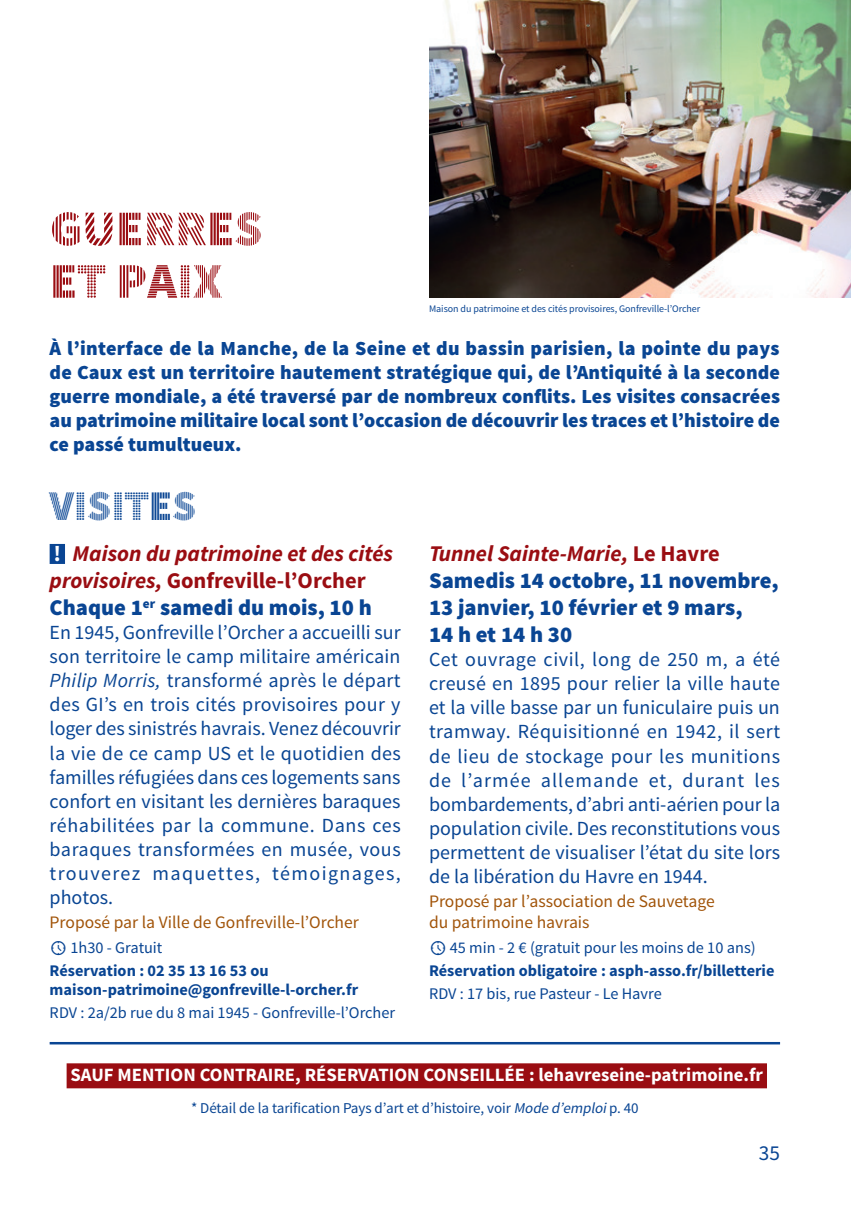
<style>
.page{position:relative;width:851px;height:1205px;background:#fff}
.page>*{position:absolute;margin:0;border:0;box-sizing:border-box;transform-origin:0 0}
.TITRE_NIVEAU_2{font:50px/52.5px "Source Sans Pro DISPLAY";color:#9a0d12}
.TITRE_NIVEAU_2-2{font:42.5px "Source Sans Pro DISPLAY";color:#094593}
.TEXTE_COURANT{font:900 22.5px/27px "Source Sans Pro";color:#094593}
.SOUS_TITRE{font:italic 700 22.5px/27px "Source Sans Pro";color:#9a0d12}
.t1{font:21.25px "Source Sans Pro";color:#094593}
.TEXTE_COURANT-2{font:20px/24px "Source Sans Pro";letter-spacing:.005em;color:#094593;text-align:justify}
.TEXTE_COURANT-3{font:900 20px/24px "Source Sans Pro";color:#094593;text-align:justify}
.SOUS_TITRE-2{font:700 18.75px "Source Sans Pro";color:#fff}
.TEXTE_COURANT-4{font:17.5px/21px "Source Sans Pro";color:#a15409}
.INFOS_PRATIQUES{font:16.25px "Source Sans Pro";color:#094593}
.INFOS_PRATIQUES-2{font:700 16.25px/19.5px "Source Sans Pro";color:#094593}
.INFOS_PRATIQUES-3{font:15px "Source Sans Pro";letter-spacing:-.005em;color:#094593}
.INFOS_PRATIQUES-4{font:10px "Source Sans Pro";letter-spacing:-.005em;color:#094593}
.s1{font-style:normal;color:#fff}
.s2{font-style:normal}
.s3{font-style:italic}
</style>
<div class="page">
<div style="left:50px;top:544px;width:15px;height:20px;background:#094593"></div>
<img style="left:429px;top:0;width:421px;height:298px">
<hr style="left:50px;top:1042px;width:730px;height:2px;background:#094593">
<div style="left:67px;top:1063px;width:699px;height:25px;background:#9a0d12"></div>
<p class="TITRE_NIVEAU_2" style="left:50px;top:204px;width:214px">GUERRES<br>ET PAIX</p>
<p class="INFOS_PRATIQUES-4" style="left:429px;top:303px;width:273px">Maison du patrimoine et des cités provisoires, Gonfreville-l’Orcher</p>
<p class="TEXTE_COURANT-3" style="left:50px;top:337px;width:731px">À l’interface de la Manche, de la Seine et du bassin parisien, la pointe du pays de Caux est un territoire hautement stratégique qui, de l’Antiquité à la seconde guerre mondiale, a été traversé par de nombreux conflits. Les visites consacrées au patrimoine militaire local sont l’occasion de découvrir les traces et l’histoire de ce passé tumultueux.</p>
<p class="TITRE_NIVEAU_2-2" style="left:50px;top:484px;width:148px">VISITES</p>
<p class="SOUS_TITRE" style="left:50px;top:540px;width:345px"><span class="s1">!</span> Maison du patrimoine et des cités provisoires, <span class="s2">Gonfreville-l’Orcher</span></p>
<p class="TEXTE_COURANT" style="left:50px;top:595px;width:323px">Chaque 1<sup>er</sup> samedi du mois, 10 h</p>
<p class="TEXTE_COURANT-2" style="left:50px;top:621px;width:352px">En 1945, Gonfreville l’Orcher a accueilli sur son territoire le camp militaire américain <span class="s3">Philip Morris,</span> transformé après le départ des GI’s en trois cités provisoires pour y loger des sinistrés havrais. Venez découvrir la vie de ce camp US et le quotidien des familles réfugiées dans ces logements sans confort en visitant les dernières baraques réhabilitées par la commune. Dans ces baraques transformées en musée, vous trouverez maquettes, témoignages, photos.</p>
<p class="TEXTE_COURANT-4" style="left:50px;top:912px;width:311px">Proposé par la Ville de Gonfreville-l’Orcher</p>
<p class="INFOS_PRATIQUES" style="left:70px;top:937px;width:93px">1h30 - Gratuit</p>
<p class="INFOS_PRATIQUES-2" style="left:50px;top:961px;width:310px">Réservation : 02 35 13 16 53 ou maison-patrimoine@gonfreville-l-orcher.fr</p>
<p class="INFOS_PRATIQUES" style="left:50px;top:1003px;width:347px">RDV : 2a/2b rue du 8 mai 1945 - Gonfreville-l’Orcher</p>
<p class="SOUS_TITRE" style="left:429px;top:540px;width:292px">Tunnel Sainte-Marie, <span class="s2">Le Havre</span></p>
<p class="TEXTE_COURANT" style="left:429px;top:568px;width:351px">Samedis 14 octobre, 11 novembre,<br>13 janvier, 10 février et 9 mars,<br>14 h et 14 h 30</p>
<p class="TEXTE_COURANT-2" style="left:429px;top:648px;width:353px">Cet ouvrage civil, long de 250 m, a été creusé en 1895 pour relier la ville haute et la ville basse par un funiculaire puis un tramway. Réquisitionné en 1942, il sert de lieu de stockage pour les munitions de l’armée allemande et, durant les bombardements, d’abri anti-aérien pour la population civile. Des reconstitutions vous permettent de visualiser l’état du site lors de la libération du Havre en 1944.</p>
<p class="TEXTE_COURANT-4" style="left:429px;top:891px;width:287px">Proposé par l’association de Sauvetage du patrimoine havrais</p>
<p class="INFOS_PRATIQUES" style="left:450px;top:937px;width:307px">45 min - 2 € (gratuit pour les moins de 10 ans)</p>
<p class="INFOS_PRATIQUES-2" style="left:429px;top:961px;width:347px">Réservation obligatoire : asph-asso.fr/billetterie</p>
<p class="INFOS_PRATIQUES" style="left:429px;top:983px;width:234px">RDV : 17 bis, rue Pasteur - Le Havre</p>
<p class="SOUS_TITRE-2" style="left:70px;top:1062px;width:694px">SAUF MENTION CONTRAIRE, RÉSERVATION CONSEILLÉE : lehavreseine-patrimoine.fr</p>
<p class="INFOS_PRATIQUES-3" style="left:191px;top:1099px;width:449px">* Détail de la tarification Pays d’art et d’histoire, voir <span class="s3">Mode d’emploi</span>p. 40</p>
<p class="t1" style="left:758px;top:1140px;width:23px">35</p>
</div>
